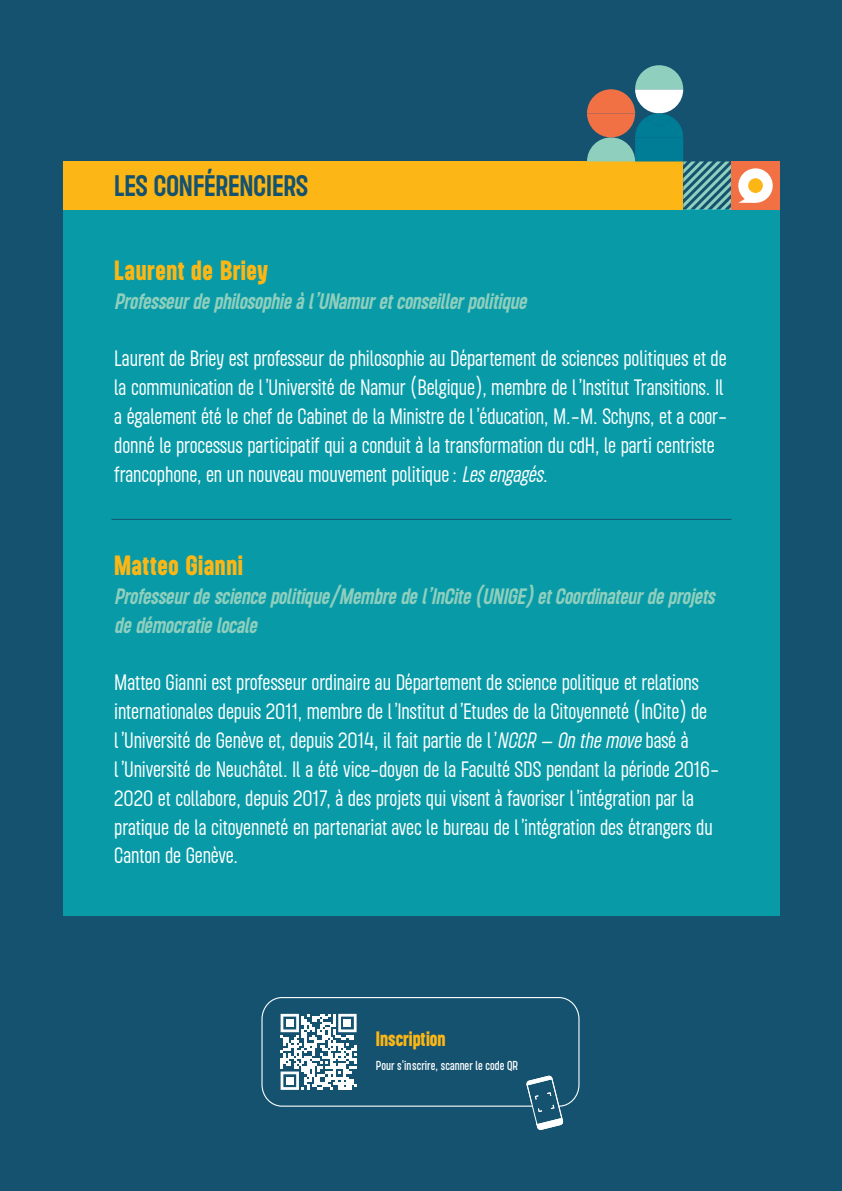
<style>
.page{position:relative;width:842px;height:1191px;background:#145270}
.page>*{position:absolute;margin:0;border:0;box-sizing:border-box;transform-origin:0 0}
.t1{font:500 32px "Roundkey";color:#145270}
.t2{font:700 30px "Roundkey";letter-spacing:.02em;color:#fcb615}
.t3{font:300 24px/28.8px "Roundkey";letter-spacing:-.01em;color:#fff}
.t4{font:italic 500 24px/28.8px "Roundkey";letter-spacing:-.005em;color:#8fcfbe}
.t5{font:700 22.4px "Roundkey";color:#fcb615}
.t6{font:14px "Roundkey";color:#fff}
.s1{font-style:italic}
</style>
<div class="page">
<div style="left:63px;top:210px;width:717px;height:705px;background:#089ba7"></div>
<hr style="left:112px;top:519px;width:619px;height:1px;background:#145270">
<div style="left:63px;top:161px;width:620px;height:49px;background:#fcb615"></div>
<div style="left:731px;top:161px;width:49px;height:49px;background:#f17144"></div>
<div style="left:738px;top:168px;width:35px;height:35px;background:#fff;border-radius:50%"></div>
<svg style="left:738px;top:198px;width:18px;height:5px"></svg>
<div style="left:748px;top:178px;width:15px;height:15px;background:#fcb615;border-radius:50%"></div>
<svg style="left:587px;top:65px;width:144px;height:145px"></svg>
<div style="left:261px;top:997px;width:318px;height:109px;border:1px solid #fff;border-radius:21px"></div>
<svg style="left:525px;top:1075px;width:39px;height:55px"></svg>
<svg style="left:281px;top:1013px;width:76px;height:76px"></svg>
<div style="left:286px;top:1019px;width:8px;height:8px;background:#fff"></div>
<div style="left:343px;top:1019px;width:8px;height:8px;background:#fff"></div>
<div style="left:286px;top:1076px;width:8px;height:8px;background:#fff"></div>
<hr style="left:841px;top:1048px;width:1px;height:143px;background:#fff">
<h1 class="t1" style="left:114px;top:166px;width:195px">LES CONFÉRENCIERS</h1>
<p class="t2" style="left:114px;top:252px;width:155px">Laurent de Briey</p>
<p class="t4" style="left:114px;top:285px;width:414px">Professeur de philosophie à l’UNamur et conseiller politique</p>
<p class="t3" style="left:114px;top:343px;width:614px">Laurent de Briey est professeur de philosophie au Département de sciences politiques et de la communication de l’Université de Namur (Belgique), membre de l’Institut Transitions. Il a également été le chef de Cabinet de la Ministre de l’éducation, M.-M. Schyns, et a coor&shy;donné le processus participatif qui a conduit à la transformation du cdH, le parti centriste francophone, en un nouveau mouvement politique: <span class="s1">Les engagés</span>.</p>
<p class="t2" style="left:114px;top:547px;width:130px">Matteo Gianni</p>
<p class="t4" style="left:114px;top:581px;width:602px">Professeur de science politique/Membre de l’InCite (UNIGE) et Coordinateur de projets de démocratie locale</p>
<p class="t3" style="left:114px;top:667px;width:607px">Matteo Gianni est professeur ordinaire au Département de science politique et relations internationales depuis 2011, membre de l’Institut d’Etudes de la Citoyenneté (InCite) de l’Université de Genève et, depuis 2014, il fait partie de l’<span class="s1">NCCR – On the move</span> basé à l’Université de Neuchâtel. Il a été vice-doyen de la Faculté SDS pendant la période 2016- 2020 et collabore, depuis 2017, à des projets qui visent à favoriser l’intégration par la pratique de la citoyenneté en partenariat avec le bureau de l’intégration des étrangers du Canton de Genève.</p>
<p class="t5" style="left:376px;top:1025px;width:71px">Inscription</p>
<p class="t6" style="left:376px;top:1056px;width:144px">Pour s'inscrire, scanner le code QR</p>
</div>
